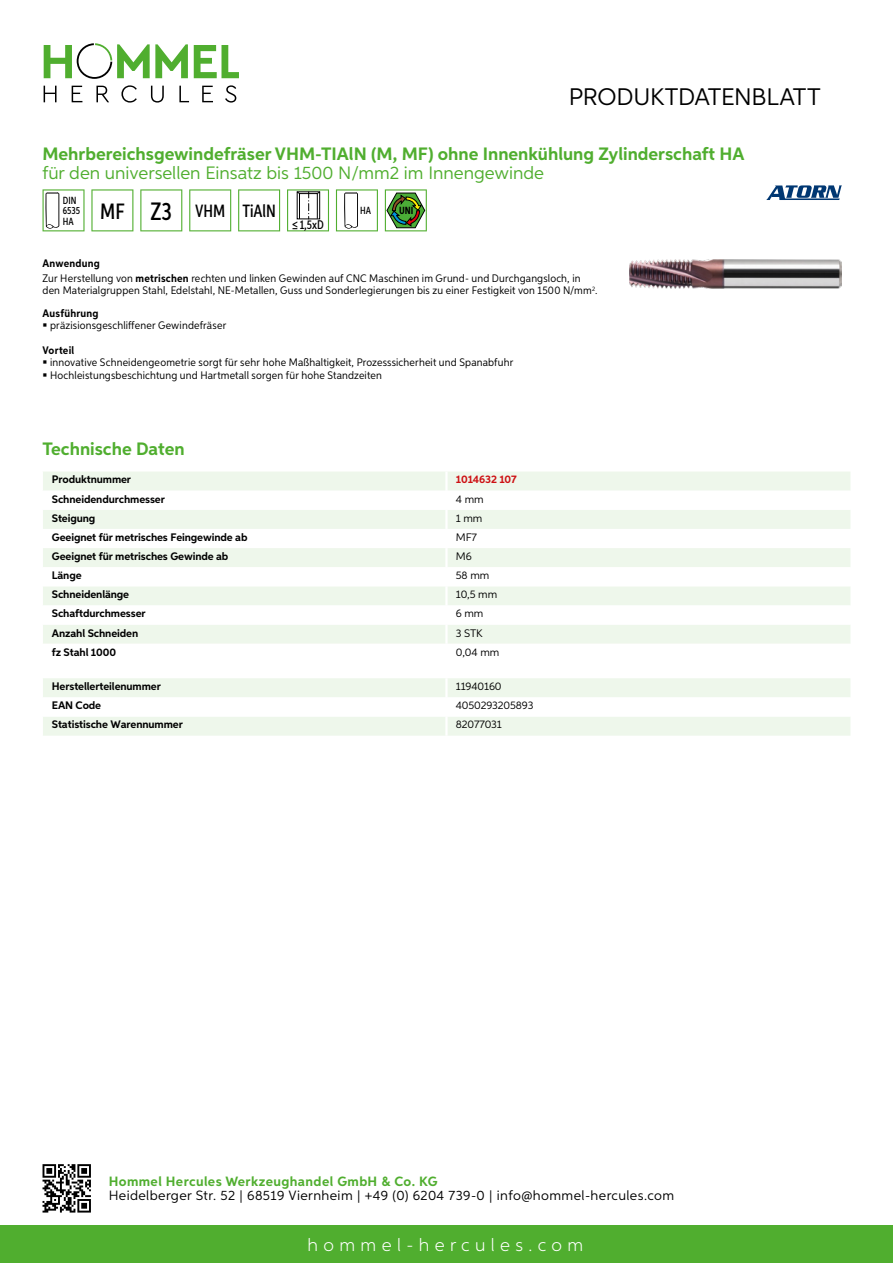
<style>
.page{position:relative;width:893px;height:1263px;background:#fff}
.page>*{position:absolute;margin:0;border:0;box-sizing:border-box;transform-origin:0 0}
.t1{font:24px "Aspira";letter-spacing:-.01em;color:#000}
.t2{font:700 18px "Aspira";color:#50ae2f}
.t3{font:18px "Aspira";color:#50ae2f}
.t4{font:300 18px "Aspira";letter-spacing:.3em;color:#fff}
.t5{font:500 17.85px "Aspira XX Nar";color:#000}
.t6{font:13.5px "Aspira";letter-spacing:.03em;color:#000}
.t7{font:700 13.5px "Aspira";letter-spacing:.03em;color:#50ae2f}
.t8{font:500 12.6px "Aspira XX Nar";color:#000}
.t9{font:10.95px/15.1px "Aspira Nar";letter-spacing:.015em;color:#000}
.t10{font:700 10.95px "Aspira";letter-spacing:-.01em;color:#000}
.t11{font:10.95px "Aspira";letter-spacing:-.01em;color:#000}
.t12{font:700 10.95px "Aspira";letter-spacing:-.01em;color:#cd1013}
.t13{font:700 10.95px "Aspira Nar";letter-spacing:.015em;color:#000}
.t14{font:500 10.35px/10.4px "Aspira XX Nar";color:#000}
.t15{font:700 10.35px "Aspira XX Nar";color:#000}
.s1{font-size:22.2px}
.s2{font-size:25.2px}
.s3{font-weight:700}
</style>
<div class="page">
<div style="left:0;top:1226px;width:893px;height:37px;background:#50ae2f"></div>
<svg style="left:43px;top:1164px;width:48px;height:48px"></svg>
<svg style="left:194px;top:45px;width:45px;height:33px"></svg>
<svg style="left:44px;top:43px;width:144px;height:36px"></svg>
<svg style="left:44px;top:86px;width:13px;height:16px"></svg>
<svg style="left:72px;top:86px;width:10px;height:16px"></svg>
<svg style="left:96px;top:86px;width:13px;height:16px"></svg>
<svg style="left:121px;top:85px;width:16px;height:18px"></svg>
<svg style="left:151px;top:86px;width:13px;height:17px"></svg>
<svg style="left:179px;top:86px;width:10px;height:16px"></svg>
<svg style="left:202px;top:86px;width:11px;height:16px"></svg>
<svg style="left:225px;top:85px;width:11px;height:18px"></svg>
<div style="left:43px;top:472px;width:807px;height:18px;background:#eef7eb"></div>
<svg style="left:43px;top:510px;width:807px;height:134px;fill:#eef7eb"></svg>
<hr style="left:445px;top:471px;width:3px;height:20px;background:#fff">
<hr style="left:445px;top:510px;width:3px;height:19px;background:#fff">
<hr style="left:445px;top:529px;width:3px;height:19px;background:#fff">
<hr style="left:445px;top:548px;width:3px;height:19px;background:#fff">
<hr style="left:445px;top:567px;width:3px;height:19px;background:#fff">
<hr style="left:445px;top:586px;width:3px;height:19px;background:#fff">
<hr style="left:445px;top:605px;width:3px;height:20px;background:#fff">
<hr style="left:445px;top:625px;width:3px;height:19px;background:#fff">
<svg style="left:43px;top:678px;width:807px;height:58px"></svg>
<hr style="left:445px;top:716px;width:3px;height:20px;background:#fff">
<svg style="left:43px;top:189px;width:42px;height:42px"></svg>
<svg style="left:91px;top:189px;width:42px;height:42px"></svg>
<svg style="left:140px;top:189px;width:42px;height:42px"></svg>
<svg style="left:189px;top:189px;width:42px;height:42px"></svg>
<svg style="left:238px;top:189px;width:42px;height:42px"></svg>
<svg style="left:287px;top:189px;width:42px;height:42px"></svg>
<svg style="left:336px;top:189px;width:42px;height:42px"></svg>
<svg style="left:385px;top:189px;width:42px;height:42px"></svg>
<img style="left:629px;top:259px;width:213px;height:29px">
<svg style="left:766px;top:185px;width:76px;height:15px"></svg>
<h1 class="t1" style="left:569px;top:82px;width:253px">Produktdatenblatt</h1>
<h2 class="t2" style="left:43px;top:142px;width:704px">Mehrbereichsgewindefräser VHM-TIAlN (M, MF) ohne Innenkühlung Zylinderschaft HA</h2>
<h2 class="t3" style="left:43px;top:162px;width:503px">für den universellen Einsatz bis 1500 N/mm2 im Innengewinde</h2>
<p class="t14" style="left:63px;top:195px;width:19px">DIN<br>6535</p>
<h3 class="t5" style="left:63px;top:200px;width:214px"><sub>HA</sub> <span class="s1">MF</span> <span class="s2">Z3</span> VHM TiAlN</h3>
<p class="t8" style="left:292px;top:217px;width:33px">≤1,5xD</p>
<p class="t14" style="left:360px;top:205px;width:12px">HA</p>
<p class="t15" style="left:399px;top:205px;width:16px">UNI</p>
<p class="t9" style="left:43px;top:256px;width:539px"><span class="s3">Anwendung<br></span>Zur Herstellung von <span class="s3">metrischen</span> rechten und linken Gewinden auf CNC Maschinen im Grund- und Durchgangsloch, in</p>
<p class="t9" style="left:43px;top:279px;width:556px;line-height:22.2px">den Materialgruppen Stahl, Edelstahl, NE-Metallen, Guss und Sonderlegierungen bis zu einer Festigkeit von 1500 N/mm<sup>2</sup>.<br><span class="s3">Ausführung</span></p>
<p class="t9" style="left:50px;top:318px;width:178px">präzisionsgeschliffener Gewindefräser</p>
<p class="t13" style="left:43px;top:343px;width:33px">Vorteil</p>
<p class="t9" style="left:50px;top:356px;width:465px;line-height:12.8px">innovative Schneidengeometrie sorgt für sehr hohe Maßhaltigkeit, Prozesssicherheit und Spanabfuhr<br>Hochleistungsbeschichtung und Hartmetall sorgen für hohe Standzeiten</p>
<h2 class="t2" style="left:43px;top:437px;width:144px">Technische Daten</h2>
<p class="t10" style="left:52px;top:473px;width:81px">Produktnummer</p>
<p class="t12" style="left:456px;top:473px;width:62px">1014632 107</p>
<p class="t10" style="left:52px;top:492px;width:115px">Schneidendurchmesser</p>
<p class="t11" style="left:456px;top:492px;width:29px">4 mm</p>
<p class="t10" style="left:52px;top:511px;width:45px">Steigung</p>
<p class="t11" style="left:456px;top:511px;width:28px">1 mm</p>
<p class="t10" style="left:52px;top:530px;width:197px">Geeignet für metrisches Feingewinde ab</p>
<p class="t11" style="left:456px;top:530px;width:23px">MF7</p>
<p class="t10" style="left:52px;top:549px;width:178px">Geeignet für metrisches Gewinde ab</p>
<p class="t11" style="left:456px;top:549px;width:17px">M6</p>
<p class="t10" style="left:52px;top:569px;width:31px">Länge</p>
<p class="t11" style="left:456px;top:569px;width:35px">58 mm</p>
<p class="t10" style="left:52px;top:588px;width:79px">Schneidenlänge</p>
<p class="t11" style="left:456px;top:588px;width:43px">10,5 mm</p>
<p class="t10" style="left:52px;top:607px;width:95px">Schaftdurchmesser</p>
<p class="t11" style="left:456px;top:607px;width:29px">6 mm</p>
<p class="t10" style="left:52px;top:626px;width:88px">Anzahl Schneiden</p>
<p class="t11" style="left:456px;top:626px;width:22px">3 STK</p>
<p class="t10" style="left:52px;top:645px;width:66px">fz Stahl 1000</p>
<p class="t11" style="left:456px;top:645px;width:45px">0,04 mm</p>
<p class="t10" style="left:52px;top:680px;width:111px">Herstellerteilenummer</p>
<p class="t11" style="left:456px;top:680px;width:47px">11940160</p>
<p class="t10" style="left:52px;top:699px;width:51px">EAN Code</p>
<p class="t11" style="left:456px;top:699px;width:79px">4050293205893</p>
<p class="t10" style="left:52px;top:718px;width:132px">Statistische Warennummer</p>
<p class="t11" style="left:456px;top:718px;width:48px">82077031</p>
<p class="t7" style="left:109px;top:1172px;width:330px">Hommel Hercules Werkzeughandel GmbH &amp; Co. KG</p>
<p class="t6" style="left:109px;top:1187px;width:567px">Heidelberger Str. 52 | 68519 Viernheim | +49 (0) 6204 739-0 | info@hommel-hercules.com</p>
<h2 class="t4" style="left:307px;top:1234px;width:277px">hommel-hercules.com</h2>
</div>
